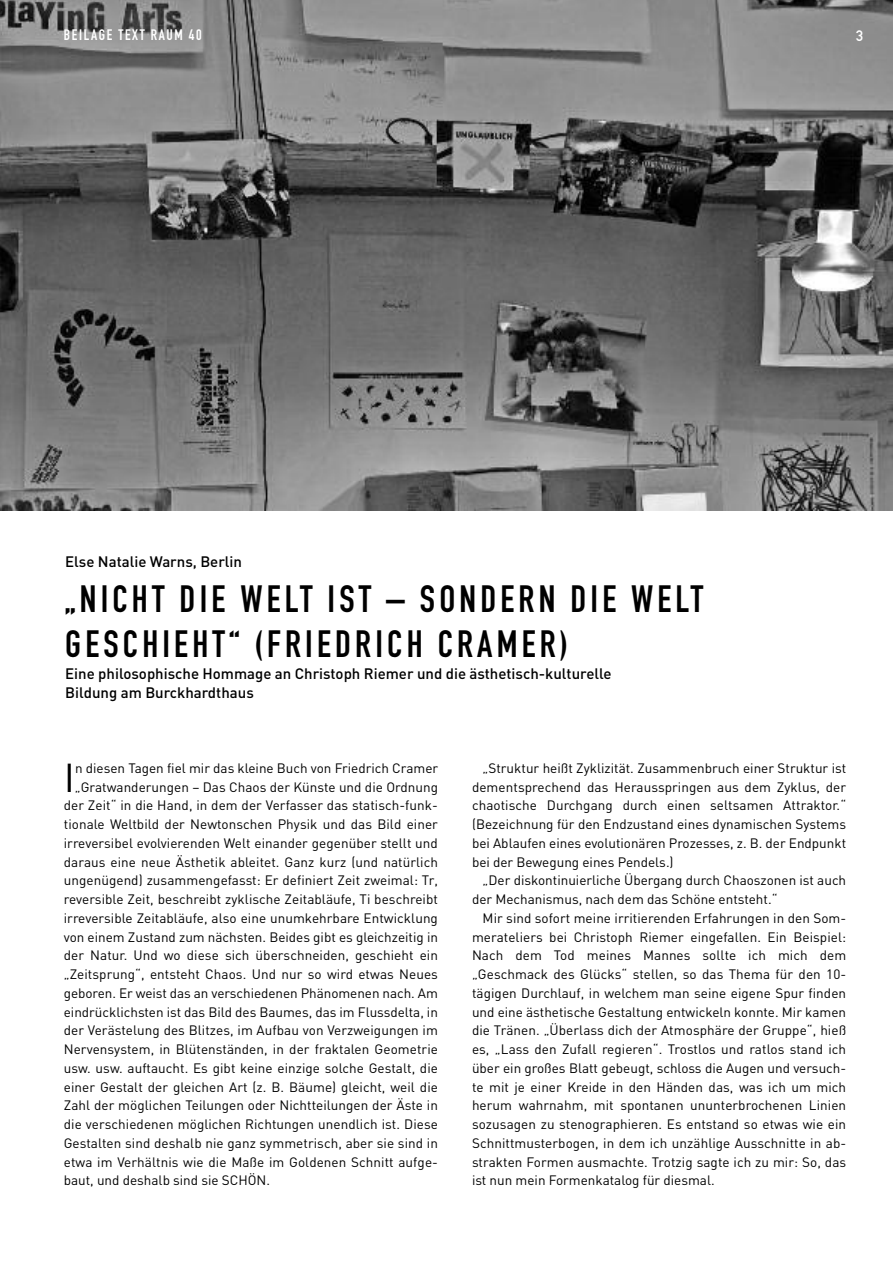
<style>
.page{position:relative;width:893px;height:1263px;background:#fff}
.page>*{position:absolute;margin:0;border:0;box-sizing:border-box;transform-origin:0 0}
.t1{font:39.75px "DIN";color:#000}
.t2{font:37.5px/45px "DIN Engschrift";letter-spacing:.11em;color:#000}
.t3{font:500 15px/18.8px "DIN";color:#000}
.t4{font:15px "DIN Engschrift";letter-spacing:.11em;color:#fff}
.t5{font:15px "DIN Mittelschrift";color:#fff}
.t6{font:13.5px/18.8px "DIN";letter-spacing:.005em;color:#000;text-align:justify}
</style>
<div class="page">
<img style="left:0;top:0;width:893px;height:510px">
<p class="t4" style="left:64px;top:30px;width:140px">BEILAGE TEXT RAUM 40</p>
<p class="t5" style="left:856px;top:30px;width:9px">3</p>
<p class="t3" style="left:65px;top:552px;width:178px">Else Natalie Warns, Berlin</p>
<h2 class="t2" style="left:65px;top:580px;width:640px">„NICHT DIE WELT IST – SONDERN DIE WELT<br>GESCHIEHT“ (FRIEDRICH CRAMER)</h2>
<p class="t3" style="left:65px;top:665px;width:548px">Eine philosophische Hommage an Christoph Riemer und die ästhetisch-kulturelle<br>Bildung am Burckhardthaus</p>
<h1 class="t1" style="left:64px;top:755px;width:13px">I</h1>
<p class="t6" style="left:75px;top:759px;width:365px">n diesen Tagen fiel mir das kleine Buch von Friedrich Cramer</p>
<p class="t6" style="left:75px;top:778px;width:365px">„Gratwanderungen – Das Chaos der Künste und die Ordnung</p>
<p class="t6" style="left:64px;top:796px;width:376px">der Zeit“ in die Hand, in dem der Verfasser das statisch-funk-</p>
<p class="t6" style="left:64px;top:815px;width:376px">tionale Weltbild der Newtonschen Physik und das Bild einer</p>
<p class="t6" style="left:64px;top:834px;width:376px">irreversibel evolvierenden Welt einander gegenüber stellt und</p>
<p class="t6" style="left:64px;top:853px;width:376px">daraus eine neue Ästhetik ableitet. Ganz kurz (und natürlich</p>
<p class="t6" style="left:64px;top:871px;width:376px">ungenügend) zusammengefasst: Er definiert Zeit zweimal: Tr,</p>
<p class="t6" style="left:64px;top:890px;width:376px">reversible Zeit, beschreibt zyklische Zeitabläufe, Ti beschreibt</p>
<p class="t6" style="left:64px;top:909px;width:376px">irreversible Zeitabläufe, also eine unumkehrbare Entwicklung</p>
<p class="t6" style="left:64px;top:928px;width:376px">von einem Zustand zum nächsten. Beides gibt es gleichzeitig in</p>
<p class="t6" style="left:64px;top:946px;width:376px">der Natur. Und wo diese sich überschneiden, geschieht ein</p>
<p class="t6" style="left:64px;top:965px;width:376px">„Zeitsprung“, entsteht Chaos. Und nur so wird etwas Neues</p>
<p class="t6" style="left:64px;top:984px;width:376px">geboren. Er weist das an verschiedenen Phänomenen nach. Am</p>
<p class="t6" style="left:64px;top:1003px;width:376px">eindrücklichsten ist das Bild des Baumes, das im Flussdelta, in</p>
<p class="t6" style="left:64px;top:1021px;width:376px">der Verästelung des Blitzes, im Aufbau von Verzweigungen im</p>
<p class="t6" style="left:64px;top:1040px;width:376px">Nervensystem, in Blütenständen, in der fraktalen Geometrie</p>
<p class="t6" style="left:64px;top:1059px;width:376px">usw. usw. auftaucht. Es gibt keine einzige solche Gestalt, die</p>
<p class="t6" style="left:64px;top:1078px;width:376px">einer Gestalt der gleichen Art (z. B. Bäume) gleicht, weil die</p>
<p class="t6" style="left:64px;top:1096px;width:376px">Zahl der möglichen Teilungen oder Nichtteilungen der Äste in</p>
<p class="t6" style="left:64px;top:1115px;width:376px">die verschiedenen möglichen Richtungen unendlich ist. Diese</p>
<p class="t6" style="left:64px;top:1134px;width:376px">Gestalten sind deshalb nie ganz symmetrisch, aber sie sind in</p>
<p class="t6" style="left:64px;top:1153px;width:376px">etwa im Verhältnis wie die Maße im Goldenen Schnitt aufge-</p>
<p class="t6" style="left:64px;top:1171px;width:208px">baut, und deshalb sind sie SCHÖN.</p>
<p class="t6" style="left:472px;top:759px;width:376px;text-indent:11px">„Struktur heißt Zyklizität. Zusammenbruch einer Struktur ist dementsprechend das Herausspringen aus dem Zyklus, der chaotische Durchgang durch einen seltsamen Attraktor.“ (Bezeichnung für den Endzustand eines dynamischen Systems bei Ablaufen eines evolutionären Prozesses, z. B. der Endpunkt bei der Bewegung eines Pendels.)</p>
<p class="t6" style="left:472px;top:871px;width:376px;text-indent:11px">„Der diskontinuierliche Übergang durch Chaoszonen ist auch der Mechanismus, nach dem das Schöne entsteht.“</p>
<p class="t6" style="left:472px;top:909px;width:376px;text-indent:11px">Mir sind sofort meine irritierenden Erfahrungen in den Som&shy;merateliers bei Christoph Riemer eingefallen. Ein Beispiel:<br>Nach dem Tod meines Mannes sollte ich mich dem „Geschmack des Glücks“ stellen, so das Thema für den 10- tägigen Durchlauf, in welchem man seine eigene Spur finden und eine ästhetische Gestaltung entwickeln konnte. Mir kamen die Tränen. „Überlass dich der Atmosphäre der Gruppe“, hieß es, „Lass den Zufall regieren“. Trostlos und ratlos stand ich über ein großes Blatt gebeugt, schloss die Augen und versuch&shy;te mit je einer Kreide in den Händen das, was ich um mich herum wahrnahm, mit spontanen ununterbrochenen Linien sozusagen zu stenographieren. Es entstand so etwas wie ein Schnittmusterbogen, in dem ich unzählige Ausschnitte in ab&shy;strakten Formen ausmachte. Trotzig sagte ich zu mir: So, das ist nun mein Formenkatalog für diesmal.</p>
</div>
